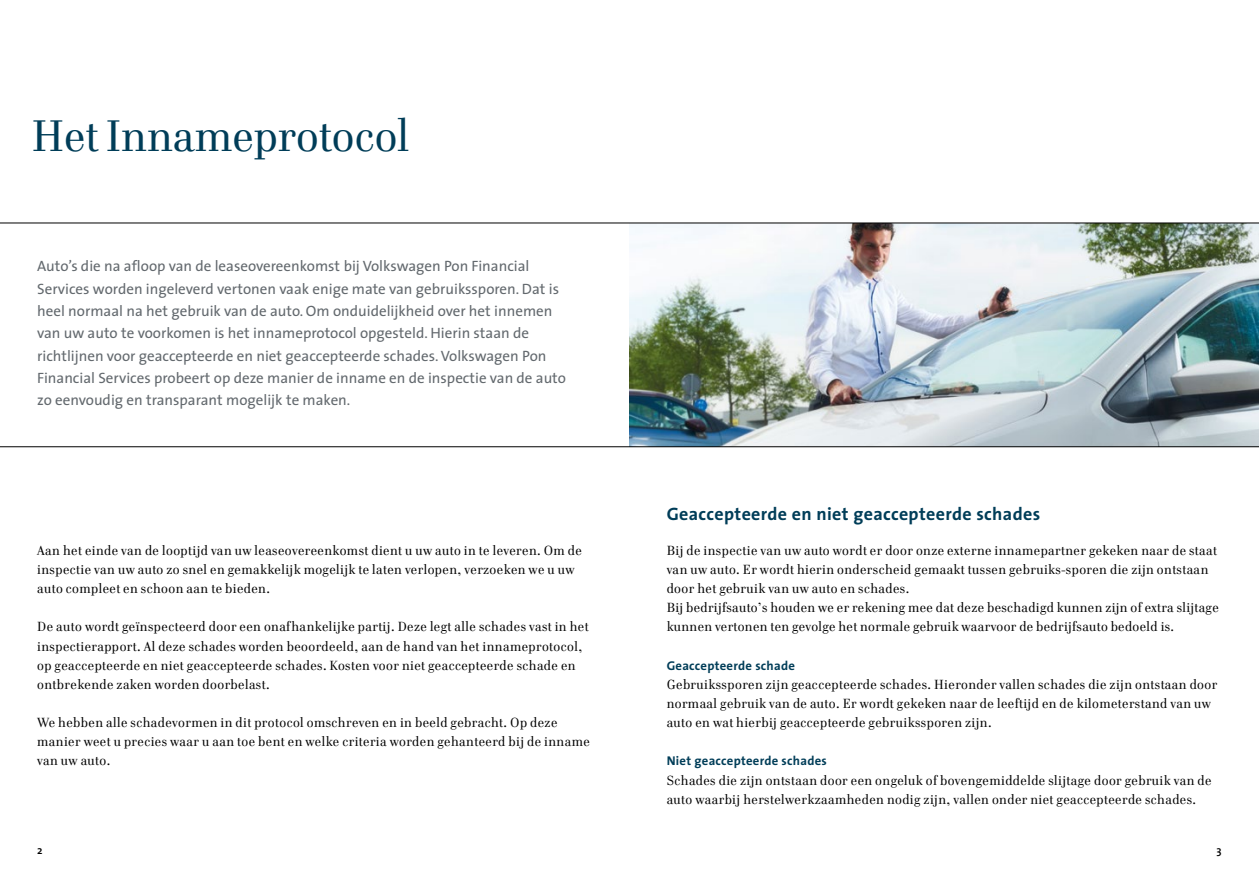
<style>
.page{position:relative;width:1259px;height:893px;background:#fff}
.page>*{position:absolute;margin:0;border:0;box-sizing:border-box;transform-origin:0 0}
.t1{font:45px "Cellini OT";color:#003d58}
.t2{font:700 18px "The Sans";letter-spacing:.02em;color:#003d58}
.t3{font:15px/22.4px "The Sans";color:#63696e}
.t4{font:13.5px/19.2px "Cellini OT";letter-spacing:.03em;color:#000}
.t5{font:700 12.75px "The Sans";letter-spacing:.02em;color:#003d58}
.t6{font:600 11.25px "The Sans";color:#000}
</style>
<div class="page">
<img style="left:629px;top:224px;width:630px;height:222px">
<hr style="left:0;top:223px;width:1259px;height:1px;background:#000">
<hr style="left:0;top:446px;width:1259px;height:1px;background:#000">
<h1 class="t1" style="left:32px;top:110px;width:379px">Het Innameprotocol</h1>
<p class="t3" style="left:37px;top:255px;width:530px">Auto’s die na afloop van de leaseovereenkomst bij Volkswagen Pon Financial Services worden ingeleverd vertonen vaak enige mate van gebruikssporen. Dat is heel normaal na het gebruik van de auto. Om onduidelijkheid over het innemen van uw auto te voorkomen is het innameprotocol opgesteld. Hierin staan de richtlijnen voor geaccepteerde en niet geaccepteerde schades. Volkswagen Pon Financial Services probeert op deze manier de inname en de inspectie van de auto zo eenvoudig en transparant mogelijk te maken.</p>
<p class="t4" style="left:37px;top:541px;width:546px">Aan het einde van de looptijd van uw leaseovereenkomst dient u uw auto in te leveren. Om de inspectie van uw auto zo snel en gemakkelijk mogelijk te laten verlopen, verzoeken we u uw auto compleet en schoon aan te bieden.</p>
<p class="t4" style="left:37px;top:617px;width:553px">De auto wordt geïnspecteerd door een onafhankelijke partij. Deze legt alle schades vast in het inspectierapport. Al deze schades worden beoordeeld, aan de hand van het innameprotocol, op geaccepteerde en niet geaccepteerde schades. Kosten voor niet geaccepteerde schade en ontbrekende zaken worden doorbelast.</p>
<p class="t4" style="left:37px;top:713px;width:554px">We hebben alle schadevormen in dit protocol omschreven en in beeld gebracht. Op deze manier weet u precies waar u aan toe bent en welke criteria worden gehanteerd bij de inname van uw auto.</p>
<h2 class="t2" style="left:666px;top:499px;width:375px">Geaccepteerde en niet geaccepteerde schades</h2>
<p class="t4" style="left:666px;top:541px;width:553px">Bij de inspectie van uw auto wordt er door onze externe innamepartner gekeken naar de staat van uw auto. Er wordt hierin onderscheid gemaakt tussen gebruiks-sporen die zijn ontstaan door het gebruik van uw auto en schades.<br>Bij bedrijfsauto’s houden we er rekening mee dat deze beschadigd kunnen zijn of extra slijtage kunnen vertonen ten gevolge het normale gebruik waarvoor de bedrijfsauto bedoeld is.</p>
<p class="t5" style="left:666px;top:655px;width:130px">Geaccepteerde schade</p>
<p class="t4" style="left:666px;top:675px;width:552px">Gebruikssporen zijn geaccepteerde schades. Hieronder vallen schades die zijn ontstaan door normaal gebruik van de auto. Er wordt gekeken naar de leeftijd en de kilometerstand van uw auto en wat hierbij geaccepteerde gebruikssporen zijn.</p>
<p class="t5" style="left:666px;top:750px;width:162px">Niet geaccepteerde schades</p>
<p class="t4" style="left:667px;top:770px;width:546px">Schades die zijn ontstaan door een ongeluk of bovengemiddelde slijtage door gebruik van de auto waarbij herstelwerkzaamheden nodig zijn, vallen onder niet geaccepteerde schades.</p>
<p class="t6" style="left:37px;top:841px;width:7px">2</p>
<p class="t6" style="left:1216px;top:841px;width:7px">3</p>
</div>
